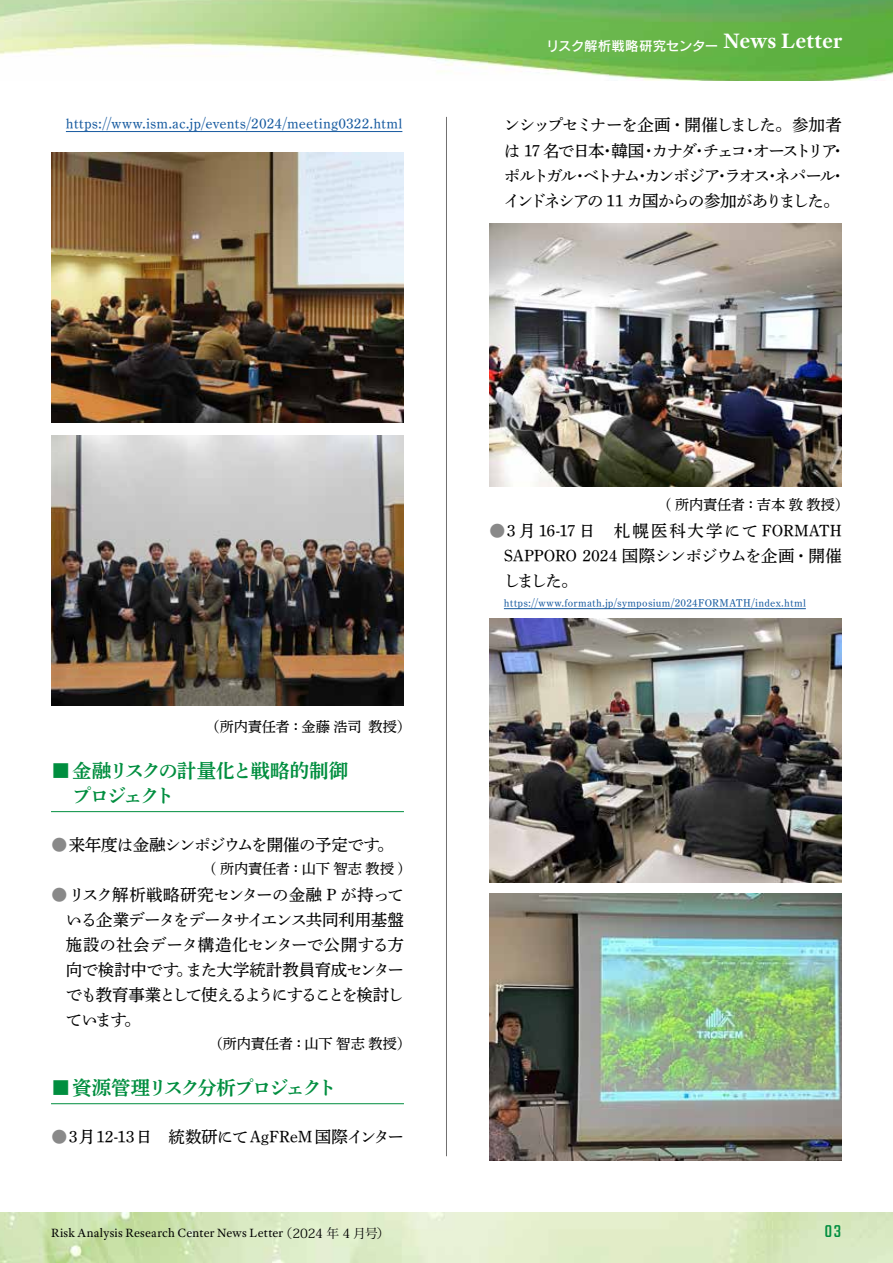
<style>
.page{position:relative;width:893px;height:1263px;background:#fff}
.page>*{position:absolute;margin:0;border:0;box-sizing:border-box;transform-origin:0 0}
.t1{font:700 22.5px "Adobe Text Pro";letter-spacing:.005em;color:#fff}
.t2{font:19.5px/25px "DNP Shuei Y Min Std B";letter-spacing:-.1em;color:#008e3f}
.t3{font:16.5px/25px "DNP Shuei Y Min Std M";letter-spacing:-.05em;color:#000;text-align:justify}
.t4{font:16.5px "DNP Shuei Y Min Std M";letter-spacing:-.01em;color:#000}
.t5{font:16.5px/25px "DNP Shuei Y Min Std M";letter-spacing:-.11em;color:#000}
.t6{font:16.5px "DNP Shuei Y Min Std M";letter-spacing:-.115em;color:#000}
.t7{font:16.5px/25px "DNP Shuei Y Min Std M";letter-spacing:-.08em;color:#000;text-align:right}
.t8{font:16.5px "DNP Shuei Y Min Std M";letter-spacing:-.095em;color:#000}
.t9{font:16.5px "DNP Shuei Y Min Std M";letter-spacing:-.145em;color:#000}
.t10{font:16.5px "DNP Shuei Y Min Std M";letter-spacing:-.07em;color:#000}
.t11{font:16.5px "Countach";color:#008e3f}
.t12{font:14.25px "DNP Shuei Y Min Std M";letter-spacing:-.015em;color:#000}
.t13{font:14.25px "DNP Shuei Y Min Std M";letter-spacing:.01em;color:#15599f}
.t14{font:13.5px "Rodin Pro N DB";letter-spacing:-.01em;color:#fff}
.t15{font:12.75px "Adobe Text Pro";letter-spacing:.015em;color:#000}
.t16{font:12.75px "Koz Min Pr 6 N";letter-spacing:-.015em;color:#000}
.t17{font:10.5px "DNP Shuei Y Min Std M";letter-spacing:.025em;color:#15599f}
.s1{color:#898989}
</style>
<div class="page">
<img style="left:0;top:1212px;width:893px;height:51px">
<img style="left:0;top:0;width:893px;height:81px">
<hr style="left:66px;top:131px;width:336px;height:1px;background:#15599f">
<hr style="left:51px;top:811px;width:353px;height:1px;background:#008e3f">
<hr style="left:51px;top:1103px;width:353px;height:1px;background:#008e3f">
<hr style="left:504px;top:608px;width:302px;height:1px;background:#15599f">
<hr style="left:446px;top:117px;width:1px;height:1039px;background:#727171">
<img style="left:51px;top:152px;width:353px;height:270px">
<img style="left:51px;top:436px;width:353px;height:270px">
<img style="left:489px;top:223px;width:353px;height:264px">
<img style="left:489px;top:619px;width:353px;height:263px">
<img style="left:489px;top:894px;width:352px;height:267px">
<p class="t13" style="left:66px;top:114px;width:338px">https://www.ism.ac j p. /events/2024/meeting0322.html</p>
<h1 class="t1" style="left:723px;top:26px;width:120px">News Letter</h1>
<p class="t14" style="left:546px;top:37px;width:174px">リスク解析戦略研究センター</p>
<p class="t7" style="left:504px;top:112px;width:344px">ンシップセミナーを企画・開催しました。参加者・</p>
<p class="t9" style="left:652px;top:139px;width:188px">カナダチェコオーストリア</p>
<p class="t10" style="left:504px;top:139px;width:142px">は 17 名で日本韓国</p>
<p class="t3" style="left:599px;top:137px;width:18px">・</p>
<p class="t3" style="left:640px;top:137px;width:18px">・</p>
<p class="t3" style="left:691px;top:137px;width:18px">・</p>
<p class="t3" style="left:742px;top:137px;width:18px">・</p>
<p class="t8" style="left:504px;top:164px;width:334px">ポルトガルベトナムカンボジアラオスネパール</p>
<p class="t5" style="left:504px;top:162px;width:337px;text-indent:68px">・<br>インドネシアの 11 カ国からの参加がありました。</p>
<p class="t3" style="left:634px;top:162px;width:18px">・</p>
<p class="t3" style="left:714px;top:162px;width:18px">・</p>
<p class="t3" style="left:764px;top:162px;width:18px">・</p>
<p class="t3" style="left:830px;top:162px;width:18px">・</p>
<p class="t12" style="left:206px;top:717px;width:157px">（所内責任者：金藤浩司</p>
<p class="t2" style="left:72px;top:758px;width:277px;text-indent:-21px">■金融リスクの計量化と戦略的制御プロジェクト</p>
<p class="t12" style="left:368px;top:717px;width:44px">教授(</p>
<p class="t3" style="left:51px;top:831px;width:331px"><span class="s1">●</span>来年度は金融シンポジウムを開催の予定です</p>
<p class="t12" style="left:210px;top:858px;width:195px">( 所内責任者：山下智志教授 (</p>
<p class="t3" style="left:66px;top:882px;width:340px;text-indent:-15px"><span class="s1">●</span>リスク解析戦略研究センターの金融 P が持っている企業データをデータサイエンス共同利用基盤施設の社会データ構造化センターで公開する方向で検討中ですまた大学統計教員育成センター</p>
<p class="t3" style="left:377px;top:831px;width:18px">。</p>
<p class="t3" style="left:176px;top:957px;width:18px">。</p>
<p class="t6" style="left:66px;top:983px;width:340px">でも教育事業として使えるようにすることを検討し</p>
<p class="t3" style="left:124px;top:1007px;width:18px">。</p>
<p class="t3" style="left:66px;top:1007px;width:63px">ています</p>
<p class="t12" style="left:209px;top:1034px;width:204px">（所内責任者：山下智志教授(</p>
<p class="t2" style="left:51px;top:1075px;width:287px">■ 資源管理リスク分析プロジェクト</p>
<p class="t4" style="left:51px;top:1125px;width:354px"><span class="s1">●</span>3月12-13日　統数研にてAgFReM国際インター</p>
<p class="t16" style="left:280px;top:1226px;width:111px">（2024 年 4 月号(</p>
<p class="t15" style="left:51px;top:1225px;width:234px">Risk Analysis Research Center News Letter</p>
<p class="t12" style="left:665px;top:495px;width:185px">( 所内責任者：吉本敦教授(</p>
<p class="t3" style="left:504px;top:518px;width:340px;text-indent:-15px"><span class="s1">●</span>3 月 16-17 日　札幌医科大学にて FORMATH SAPPORO 2024 国際シンポジウムを企画・開催しました。</p>
<p class="t17" style="left:504px;top:596px;width:303px">https://www.formath j p. /symposium/2024FORMATH/index.html</p>
<p class="t11" style="left:825px;top:1221px;width:18px">03</p>
</div>
